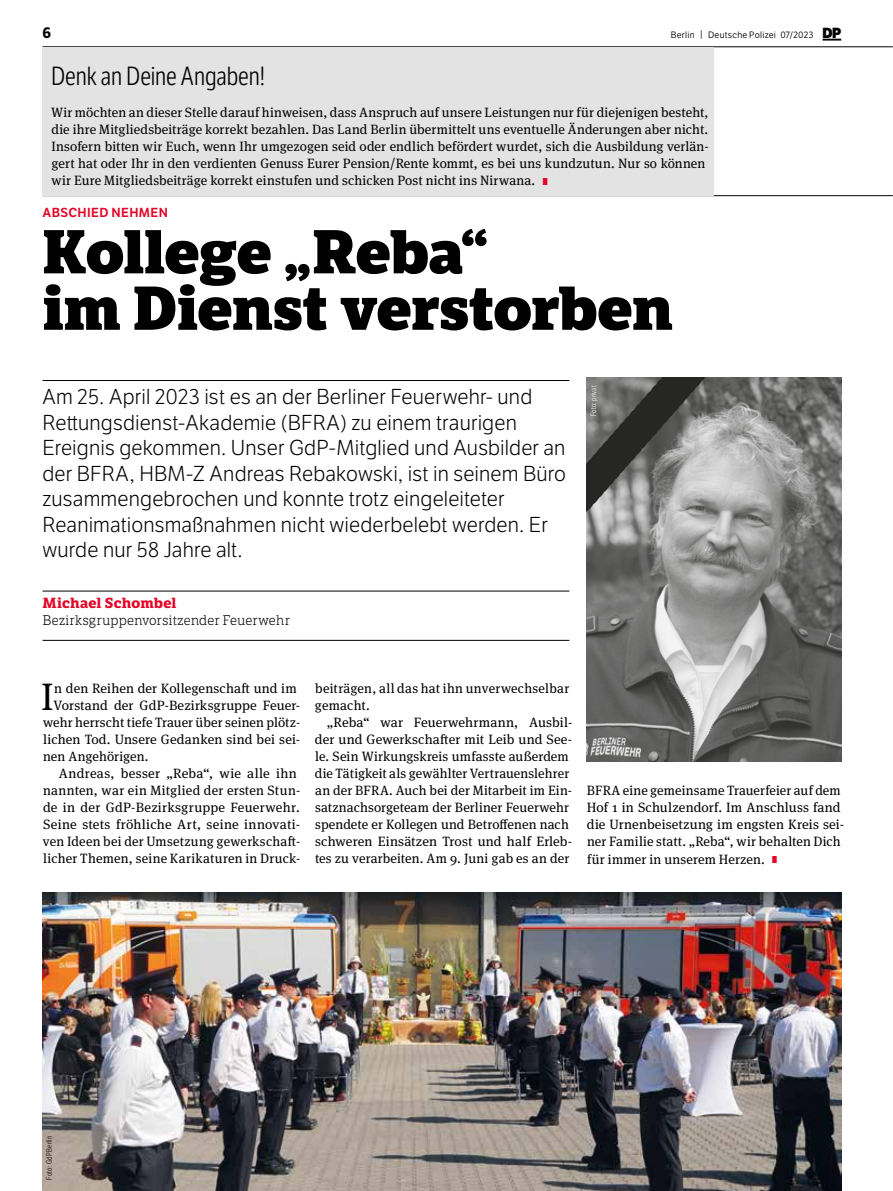
<style>
.page{position:relative;width:893px;height:1191px;background:#fff}
.page>*{position:absolute;margin:0;border:0;box-sizing:border-box;transform-origin:0 0}
.t1{font:800 60px/56.4px "LFT Etica Sheriff";letter-spacing:-.015em;color:#000}
.t2{font:38.25px "Meta Serif Pro";color:#000}
.t3{font:300 25.5px "LFT Etica Condensed";letter-spacing:-.005em;color:#000}
.t4{font:21px/25.5px "LFT Etica Lt";letter-spacing:.01em;color:#000}
.t5{font:700 15px "LFT Etica";color:#000}
.t6{font:700 14.25px "LFT Etica Sheriff";letter-spacing:.01em;color:#e40428}
.t7{font:13.5px/17px "Meta Serif Pro";letter-spacing:.01em;color:#000}
.t8{font:300 13.5px "LFT Etica Sheriff";letter-spacing:-.005em;color:#000}
.t9{font:12.75px "LFT Etica SB";letter-spacing:.035em;color:#e40428}
.t10{font:9px "LFT Etica Bk";letter-spacing:.025em;color:#000}
.t11{font:300 7.5px "LFT Etica Condensed";letter-spacing:.02em;color:#000}
.t12{font:300 7.5px "LFT Etica Condensed";letter-spacing:.025em;color:#fff}
.s1{font-size:9.3px}
.s2{font-family:"LFT Etica XB";font-size:14.25px}
.s3{font-family:"LFT Etica XB";font-size:9.75px;color:#e40428}
</style>
<div class="page">
<hr style="left:43px;top:195px;width:850px;height:1px;background:#000">
<hr style="left:43px;top:47px;width:850px;height:1px;background:#000">
<svg style="left:822px;top:39px;width:19px;height:2px"></svg>
<div style="left:43px;top:47px;width:671px;height:148px;background:#e3e3e3"></div>
<hr style="left:43px;top:380px;width:526px;height:1px;background:#000">
<hr style="left:43px;top:591px;width:526px;height:1px;background:#000">
<hr style="left:43px;top:640px;width:526px;height:1px;background:#000">
<img style="left:587px;top:378px;width:255px;height:383px">
<img style="left:43px;top:892px;width:798px;height:299px">
<p class="t5" style="left:43px;top:23px;width:10px">6</p>
<p class="t10" style="left:671px;top:29px;width:172px">Berlin <span class="s1">|</span> Deutsche Polizei 07/2023 <span class="s2">DP</span></p>
<h3 class="t3" style="left:51px;top:61px;width:216px">Denk an Deine Angaben!</h3>
<p class="t7" style="left:51px;top:103px;width:659px">Wir möchten an dieser Stelle darauf hinweisen, dass Anspruch auf unsere Leistungen nur für diejenigen besteht, die ihre Mitgliedsbeiträge korrekt bezahlen. Das Land Berlin übermittelt uns eventuelle Änderungen aber nicht.<br>Insofern bitten wir Euch, wenn Ihr umgezogen seid oder endlich befördert wurdet, sich die Ausbildung verlän&shy;gert hat oder Ihr in den verdienten Genuss Eurer Pension/Rente kommt, es bei uns kundzutun. Nur so können wir Eure Mitgliedsbeiträge korrekt einstufen und schicken Post nicht ins Nirwana. <span class="s3">I</span></p>
<p class="t9" style="left:43px;top:205px;width:127px">ABSCHIED NEHMEN</p>
<h1 class="t1" style="left:43px;top:224px;width:632px">Kollege „Reba“<br>im Dienst verstorben</h1>
<p class="t4" style="left:43px;top:385px;width:525px">Am 25. April 2023 ist es an der Berliner Feuerwehr- und Rettungsdienst-Akademie (BFRA) zu einem traurigen Ereignis gekommen. Unser GdP-Mitglied und Ausbilder an der BFRA, HBM-Z Andreas Rebakowski, ist in seinem Büro zusammengebrochen und konnte trotz eingeleiteter Reanimationsmaßnahmen nicht wiederbelebt werden. Er wurde nur 58 Jahre alt.</p>
<p class="t6" style="left:43px;top:594px;width:136px">Michael Schombel</p>
<p class="t8" style="left:43px;top:612px;width:249px">Bezirksgruppenvorsitzender Feuerwehr</p>
<p class="t12" style="left:589px;top:416px;width:32px;rotate:-90deg">Foto: privat</p>
<h2 class="t2" style="left:41px;top:669px;width:14px">I</h2>
<p class="t7" style="left:54px;top:679px;width:244px">n den Reihen der Kollegenschaft und im</p>
<p class="t7" style="left:54px;top:696px;width:248px">Vorstand der GdP-Bezirksgruppe Feuer-</p>
<p class="t7" style="left:43px;top:713px;width:259px">wehr herrscht tiefe Trauer über seinen plötz-</p>
<p class="t7" style="left:43px;top:730px;width:259px">lichen Tod. Unsere Gedanken sind bei sei-</p>
<p class="t7" style="left:43px;top:747px;width:107px">nen Angehörigen.</p>
<p class="t7" style="left:59px;top:764px;width:239px">Andreas, besser „Reba“, wie alle ihn</p>
<p class="t7" style="left:43px;top:781px;width:259px">nannten, war ein Mitglied der ersten Stun-</p>
<p class="t7" style="left:43px;top:798px;width:258px">de in der GdP-Bezirksgruppe Feuerwehr.</p>
<p class="t7" style="left:43px;top:815px;width:259px">Seine stets fröhliche Art, seine innovati-</p>
<p class="t7" style="left:43px;top:832px;width:259px">ven Ideen bei der Umsetzung gewerkschaft-</p>
<p class="t7" style="left:43px;top:849px;width:259px">licher Themen, seine Karikaturen in Druck-</p>
<p class="t7" style="left:315px;top:679px;width:256px">beiträgen, all das hat ihn unverwechselbar gemacht.</p>
<p class="t7" style="left:315px;top:713px;width:259px;text-indent:12px">„Reba“ war Feuerwehrmann, Ausbil&shy;der und Gewerkschafter mit Leib und See&shy;le. Sein Wirkungskreis umfasste außerdem die Tätigkeit als gewählter Vertrauenslehrer an der BFRA. Auch bei der Mitarbeit im Ein&shy;satznachsorgeteam der Berliner Feuerwehr spendete er Kollegen und Betroffenen nach schweren Einsätzen Trost und half Erleb&shy;tes zu verarbeiten. Am 9. Juni gab es an der</p>
<p class="t7" style="left:587px;top:781px;width:259px">BFRA eine gemeinsame Trauerfeier auf dem Hof 1 in Schulzendorf. Im Anschluss fand die Urnenbeisetzung im engsten Kreis sei&shy;ner Familie statt. „Reba“, wir behalten Dich für immer in unserem Herzen. <span class="s3">I</span></p>
<p class="t11" style="left:45px;top:1179px;width:45px;rotate:-90deg">Foto: GdP Berlin</p>
</div>
